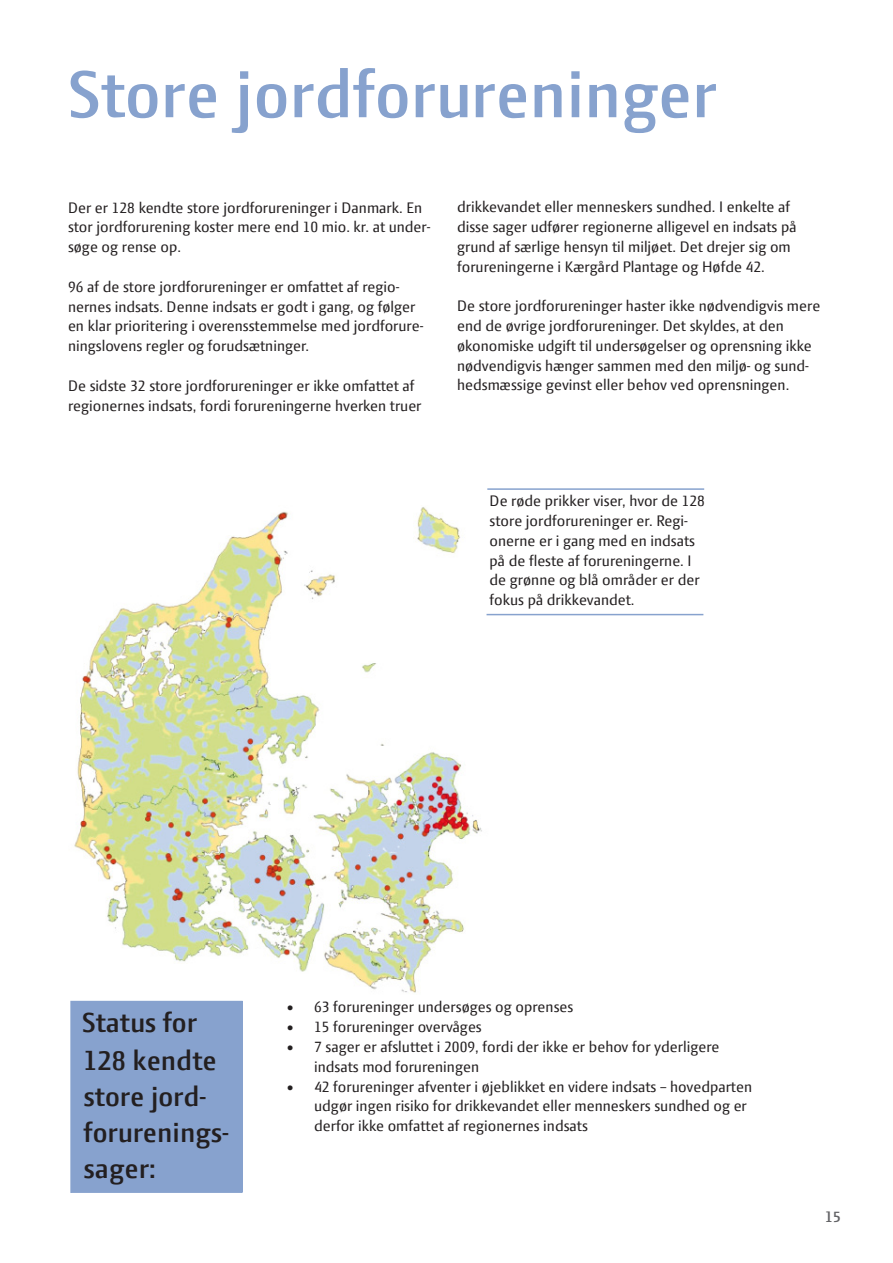
<style>
.page{position:relative;width:893px;height:1263px;background:#fff}
.page>*{position:absolute;margin:0;border:0;box-sizing:border-box;transform-origin:0 0}
.t1{font:600 72px "Press Sans";color:#87a2ce}
.t2{font:600 30px/36.3px "Press Sans";color:#231f20}
.t3{font:16.5px/19.8px "Press Sans";color:#231f20}
.t4{font:600 16.5px "Press Sans";color:#636366}
</style>
<div class="page">
<img style="left:74px;top:507px;width:433px;height:486px">
<hr style="left:487px;top:488px;width:217px;height:2px;background:#87a2ce">
<hr style="left:487px;top:614px;width:216px;height:1px;background:#87a2ce">
<div style="left:71px;top:1001px;width:171px;height:191px;background:#87a2ce"></div>
<div style="left:70px;top:1001px;width:173px;height:192px;border:1px solid #87a2ce"></div>
<h1 class="t1" style="left:68px;top:60px;width:650px">Store jordforureninger</h1>
<p class="t3" style="left:68px;top:199px;width:364px">Der er 128 kendte store jordforureninger i Danmark. En stor jordforurening koster mere end 10 mio. kr. at under&shy;søge og rense op.</p>
<p class="t3" style="left:68px;top:278px;width:357px">96 af de store jordforureninger er omfattet af regio&shy;nernes indsats. Denne indsats er godt i gang, og følger en klar prioritering i overensstemmelse med jordforure&shy;ningslovens regler og forudsætninger.</p>
<p class="t3" style="left:68px;top:377px;width:355px">De sidste 32 store jordforureninger er ikke omfattet af regionernes indsats, fordi forureningerne hverken truer</p>
<p class="t3" style="left:457px;top:199px;width:341px">drikkevandet eller menneskers sundhed. I enkelte af disse sager udfører regionerne alligevel en indsats på grund af særlige hensyn til miljøet. Det drejer sig om forureningerne i Kærgård Plantage og Høfde 42.</p>
<p class="t3" style="left:457px;top:298px;width:365px">De store jordforureninger haster ikke nødvendigvis mere end de øvrige jordforureninger. Det skyldes, at den økonomiske udgift til undersøgelser og oprensning ikke nødvendigvis hænger sammen med den miljø- og sund&shy;hedsmæssige gevinst eller behov ved oprensningen.</p>
<p class="t3" style="left:490px;top:493px;width:217px">De røde prikker viser, hvor de 128 store jordforureninger er. Regi&shy;onerne er i gang med en indsats på de fleste af forureningerne. I de grønne og blå områder er der fokus på drikkevandet.</p>
<h2 class="t2" style="left:82px;top:1005px;width:149px">Status for<br>128 kendte store jord&shy;forurenings&shy;sager:</h2>
<p class="t3" style="left:287px;top:999px;width:288px">• 63 forureninger undersøges og oprenses</p>
<p class="t3" style="left:287px;top:1019px;width:196px">• 15 forureninger overvåges</p>
<p class="t3" style="left:314px;top:1038px;width:407px;text-indent:-27px">• 7 sager er afsluttet i 2009, fordi der ikke er behov for yderligere indsats mod forureningen</p>
<p class="t3" style="left:314px;top:1078px;width:439px;text-indent:-27px">• 42 forureninger afventer i øjeblikket en videre indsats – hovedparten udgør ingen risiko for drikkevandet eller menneskers sundhed og er derfor ikke omfattet af regionernes indsats</p>
<p class="t4" style="left:825px;top:1209px;width:17px">15</p>
</div>
